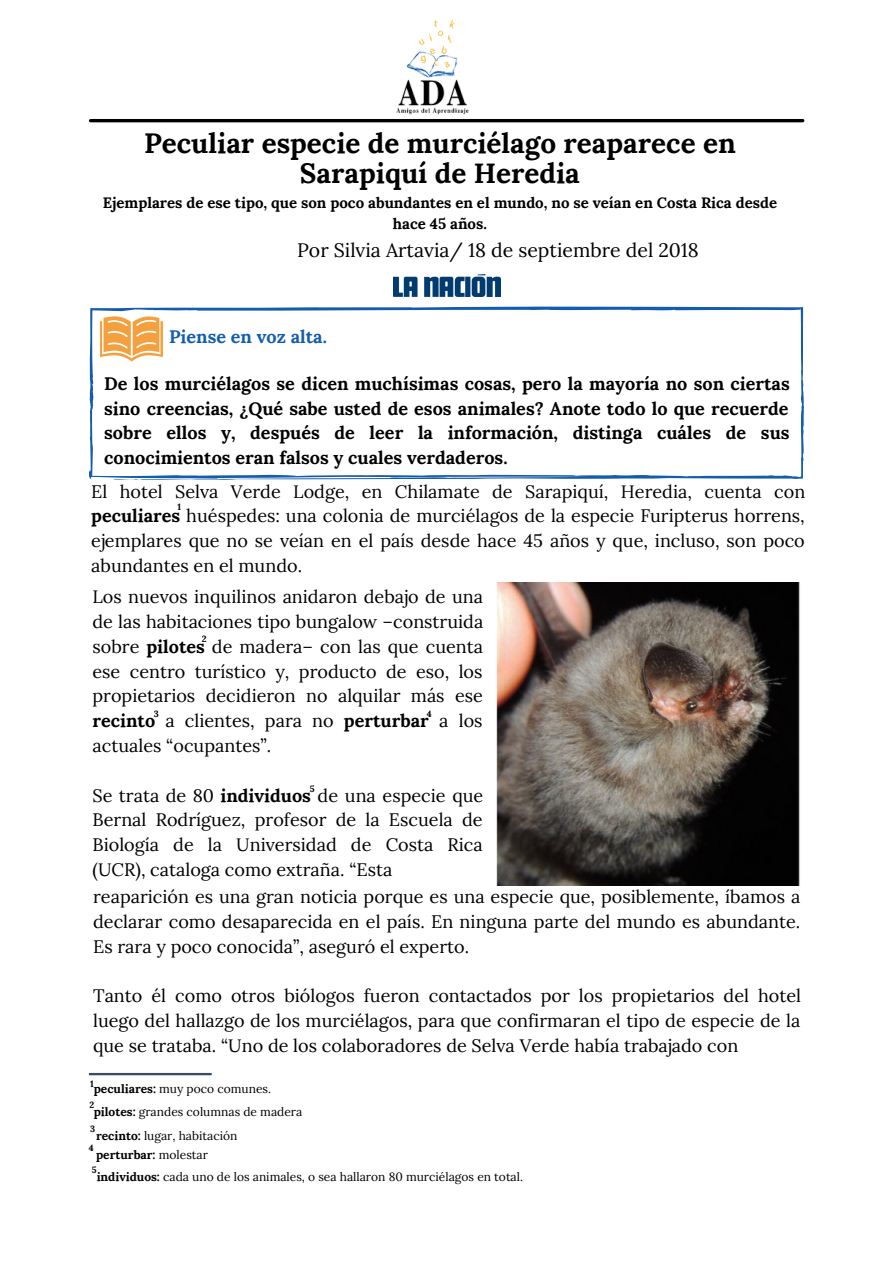
<style>
.page{position:relative;width:894px;height:1264px;background:#fff}
.page>*{position:absolute;margin:0;border:0;box-sizing:border-box;transform-origin:0 0}
.t1{font:700 27.9px/29.8px "Lora";color:#000;text-align:center}
.t2{font:19.5px "Lora";color:#000}
.t3{font:18px/24.8px "Lora";color:#000;text-align:justify}
.t4{font:700 18px/24.8px "Lora";color:#000;text-align:justify}
.t5{font:700 18px "Lora";color:#145dae}
.t6{font:700 15px/20.2px "Lora";color:#000;text-align:center}
.t7{font:12px "Lora";color:#000}
.t8{font:700 12px "Lora";color:#000}
.t9{font:700 9px "Lora";color:#000}
.s1{font-weight:700}
.s2{font-weight:400}
</style>
<div class="page">
<img style="left:396px;top:20px;width:72px;height:103px">
<svg style="left:89px;top:306px;width:715px;height:174px"></svg>
<svg style="left:89px;top:1072px;width:122px;height:3px"></svg>
<img style="left:94px;top:306px;width:75px;height:71px">
<img style="left:394px;top:274px;width:107px;height:23px">
<img style="left:496px;top:582px;width:303px;height:304px">
<hr style="left:90px;top:119px;width:712px;height:3px;background:#000">
<p class="t1" style="left:144px;top:128px;width:593px">Peculiar especie de murciélago reaparece en<br>Sarapiquí de Heredia</p>
<p class="t6" style="left:103px;top:193px;width:675px">Ejemplares de ese tipo, que son poco abundantes en el mundo, no se veían en Costa Rica desde hace 45 años.</p>
<p class="t2" style="left:297px;top:238px;width:403px">Por Silvia Artavia/ 18 de septiembre del 2018</p>
<p class="t5" style="left:169px;top:325px;width:159px">Piense en voz alta.</p>
<p class="t4" style="left:104px;top:371px;width:686px">De los murciélagos se dicen muchísimas cosas, pero la mayoría no son ciertas sino creencias, ¿Qué sabe usted de esos animales? Anote todo lo que recuerde sobre ellos y, después de leer la información, distinga cuáles de sus conocimientos eran falsos y cuales verdaderos.</p>
<p class="t3" style="left:91px;top:478px;width:715px">El hotel Selva Verde Lodge, en Chilamate de Sarapiquí, Heredia, cuenta con <span class="s1">peculiares</span> huéspedes: una colonia de murciélagos de la especie Furipterus horrens, ejemplares que no se veían en el país desde hace 45 años y que, incluso, son poco abundantes en el mundo.</p>
<p class="t9" style="left:177px;top:501px;width:5px">1</p>
<p class="t3" style="left:92px;top:584px;width:392px">Los nuevos inquilinos anidaron debajo de una de las habitaciones tipo bungalow –construida sobre <span class="s1">pilotes</span> de madera– con las que cuenta ese centro turístico y, producto de eso, los propietarios decidieron no alquilar más ese <span class="s1">recinto</span> a clientes, para no <span class="s1">perturbar</span> a los actuales “ocupantes”.</p>
<p class="t3" style="left:92px;top:782px;width:392px">Se trata de 80 <span class="s1">individuos</span> de una especie que Bernal Rodríguez, profesor de la Escuela de Biología de la Universidad de Costa Rica (UCR), cataloga como extraña. “Esta</p>
<p class="t9" style="left:202px;top:633px;width:6px">2</p>
<p class="t9" style="left:154px;top:707px;width:7px">3</p>
<p class="t9" style="left:427px;top:707px;width:6px">4</p>
<p class="t9" style="left:310px;top:782px;width:6px">5</p>
<p class="t3" style="left:93px;top:884px;width:708px">reaparición es una gran noticia porque es una especie que, posiblemente, íbamos a declarar como desaparecida en el país. En ninguna parte del mundo es abundante.<br>Es rara y poco conocida”, aseguró el experto.</p>
<p class="t3" style="left:93px;top:983px;width:709px">Tanto él como otros biólogos fueron contactados por los propietarios del hotel luego del hallazgo de los murciélagos, para que confirmaran el tipo de especie de la que se trataba. “Uno de los colaboradores de Selva Verde había trabajado con</p>
<p class="t7" style="left:94px;top:1080px;width:179px"><span class="s1">peculiares:</span> muy poco comunes.</p>
<p class="t9" style="left:90px;top:1077px;width:5px">1</p>
<p class="t9" style="left:89px;top:1098px;width:6px">2</p>
<p class="t7" style="left:94px;top:1103px;width:210px"><span class="s1">pilotes:</span> grandes columnas de madera</p>
<p class="t9" style="left:90px;top:1123px;width:7px">3</p>
<p class="t7" style="left:96px;top:1127px;width:143px"><span class="s1">recinto:</span> lugar, habitación</p>
<p class="t9" style="left:89px;top:1141px;width:6px">4</p>
<p class="t8" style="left:96px;top:1146px;width:113px">perturbar: <span class="s2">molestar</span></p>
<p class="t9" style="left:92px;top:1163px;width:6px">5</p>
<p class="t7" style="left:97px;top:1168px;width:428px"><span class="s1">individuos:</span> cada uno de los animales, o sea hallaron 80 murciélagos en total.</p>
</div>
